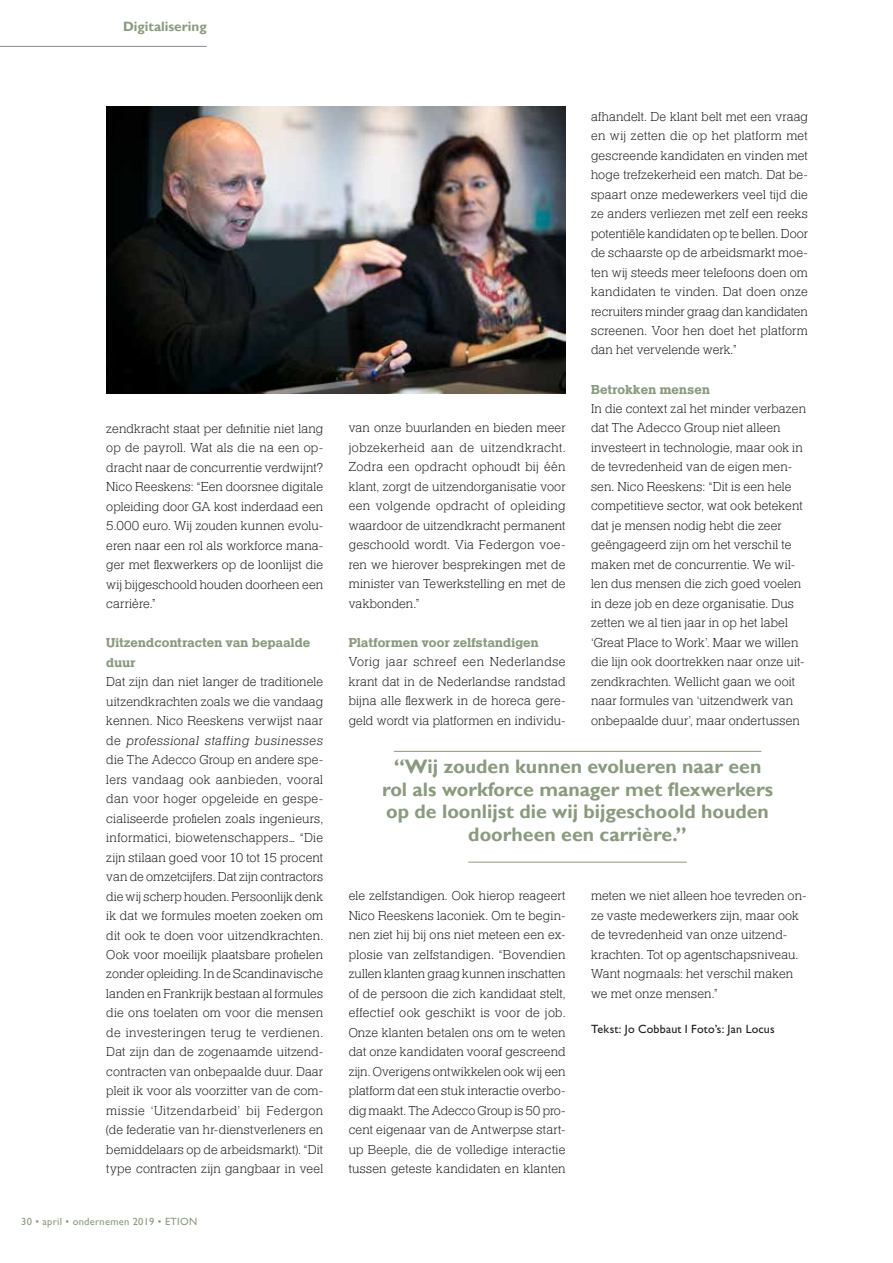
<style>
.page{position:relative;width:893px;height:1263px;background:#fff}
.page>*{position:absolute;margin:0;border:0;box-sizing:border-box;transform-origin:0 0}
.t1{font:700 19.5px/22.5px "Gill Sans";color:#8a9b7c;text-align:center}
.t2{font:300 13.5px/19.5px "Helserif";letter-spacing:.005em;color:#1d1d1b;text-align:justify}
.t3{font:700 13.5px/19.5px "Helserif";letter-spacing:.01em;color:#8a9b7c}
.t4{font:700 13.5px "Gill Sans";color:#8a9b7c}
.t5{font:12px "Gill Sans Std";letter-spacing:.02em;color:#1d1d1b}
.t6{font:10.5px "Gill Sans Std";letter-spacing:.025em;color:#8a9b7c}
.s1{font-style:italic}
</style>
<div class="page">
<hr style="left:0;top:46px;width:207px;height:1px;background:#8b8a8c">
<img style="left:106px;top:106px;width:460px;height:288px">
<hr style="left:394px;top:751px;width:367px;height:1px;background:#8a9b7c">
<hr style="left:468px;top:862px;width:219px;height:1px;background:#8a9b7c">
<p class="t4" style="left:123px;top:18px;width:85px">Digitalisering</p>
<p class="t2" style="left:106px;top:419px;width:218px">zendkracht staat per definitie niet lang op de payroll. Wat als die na een op&shy;dracht naar de concurrentie verdwijnt?<br>Nico Reeskens: “Een doorsnee digitale opleiding door GA kost inderdaad een 5.000 euro. Wij zouden kunnen evolu&shy;eren naar een rol als workforce mana&shy;ger met flexwerkers op de loonlijst die wij bijgeschoold houden doorheen een carrière.”</p>
<p class="t3" style="left:106px;top:634px;width:206px">Uitzendcontracten van bepaalde duur</p>
<p class="t2" style="left:106px;top:672px;width:218px">Dat zijn dan niet langer de traditionele uitzendkrachten zoals we die vandaag kennen. Nico Reeskens verwijst naar de <span class="s1">professional staffing businesses </span>die The Adecco Group en andere spe&shy;lers vandaag ook aanbieden, vooral dan voor hoger opgeleide en gespe&shy;cialiseerde profielen zoals ingenieurs, informatici, biowetenschappers… “Die zijn stilaan goed voor 10 tot 15 procent van de omzetcijfers. Dat zijn contractors die wij scherp houden. Persoonlijk denk ik dat we formules moeten zoeken om dit ook te doen voor uitzendkrachten.<br>Ook voor moeilijk plaatsbare profielen zonder opleiding. In de Scandinavische landen en Frankrijk bestaan al formules die ons toelaten om voor die mensen de investeringen terug te verdienen.<br>Dat zijn dan de zogenaamde uitzend&shy;contracten van onbepaalde duur. Daar pleit ik voor als voorzitter van de com&shy;missie ‘Uitzendarbeid’ bij Federgon (de federatie van hr-dienstverleners en bemiddelaars op de arbeidsmarkt). “Dit type contracten zijn gangbaar in veel</p>
<p class="t6" style="left:21px;top:1216px;width:177px">30 • april • ondernemen 2019 • ETION</p>
<p class="t2" style="left:349px;top:419px;width:218px">van onze buurlanden en bieden meer jobzekerheid aan de uitzendkracht.<br>Zodra een opdracht ophoudt bij één klant, zorgt de uitzendorganisatie voor een volgende opdracht of opleiding waardoor de uitzendkracht permanent geschoold wordt. Via Federgon voe&shy;ren we hierover besprekingen met de minister van Tewerkstelling en met de vakbonden.”</p>
<p class="t3" style="left:349px;top:633px;width:192px">Platformen voor zelfstandigen</p>
<p class="t2" style="left:349px;top:653px;width:218px">Vorig jaar schreef een Nederlandse krant dat in de Nederlandse randstad bijna alle flexwerk in de horeca gere&shy;geld wordt via platformen en individu-</p>
<p class="t2" style="left:591px;top:107px;width:218px">afhandelt. De klant belt met een vraag en wij zetten die op het platform met gescreende kandidaten en vinden met hoge trefzekerheid een match. Dat be&shy;spaart onze medewerkers veel tijd die ze anders verliezen met zelf een reeks potentiële kandidaten op te bellen. Door de schaarste op de arbeidsmarkt moe&shy;ten wij steeds meer telefoons doen om kandidaten te vinden. Dat doen onze recruiters minder graag dan kandidaten screenen. Voor hen doet het platform dan het vervelende werk.”</p>
<p class="t3" style="left:591px;top:380px;width:120px">Betrokken mensen</p>
<p class="t2" style="left:591px;top:399px;width:216px;text-align:left">In die context zal het minder verbazen dat The Adecco Group niet alleen investeert in technologie, maar ook in de tevredenheid van de eigen men&shy;sen. Nico Reeskens: “Dit is een hele competitieve sector, wat ook betekent dat je mensen nodig hebt die zeer geëngageerd zijn om het verschil te maken met de concurrentie. We wil&shy;len dus mensen die zich goed voelen in deze job en deze organisatie. Dus zetten we al tien jaar in op het label ‘Great Place to Work’. Maar we willen die lijn ook doortrekken naar onze uit&shy;zendkrachten. Wellicht gaan we ooit naar formules van ‘uitzendwerk van onbepaalde duur’, maar ondertussen</p>
<h1 class="t1" style="left:382px;top:756px;width:392px">“Wij zouden kunnen evolueren naar een rol als workforce manager met flexwerkers op de loonlijst die wij bijgeschoold houden doorheen een carrière.”</h1>
<p class="t2" style="left:349px;top:887px;width:218px">ele zelfstandigen. Ook hierop reageert Nico Reeskens laconiek. Om te begin&shy;nen ziet hij bij ons niet meteen een ex&shy;plosie van zelfstandigen. “Bovendien zullen klanten graag kunnen inschatten of de persoon die zich kandidaat stelt, effectief ook geschikt is voor de job.<br>Onze klanten betalen ons om te weten dat onze kandidaten vooraf gescreend zijn. Overigens ontwikkelen ook wij een platform dat een stuk interactie overbo&shy;dig maakt. The Adecco Group is 50 pro&shy;cent eigenaar van de Antwerpse start&shy;up Beeple, die de volledige interactie tussen geteste kandidaten en klanten</p>
<p class="t2" style="left:591px;top:887px;width:217px;text-align:left">meten we niet alleen hoe tevreden on&shy;ze vaste medewerkers zijn, maar ook de tevredenheid van onze uitzend&shy;krachten. Tot op agentschapsniveau.<br>Want nogmaals: het verschil maken we met onze mensen.”</p>
<p class="t5" style="left:591px;top:1022px;width:185px">Tekst: Jo Cobbaut I Foto’s: Jan Locus</p>
</div>
